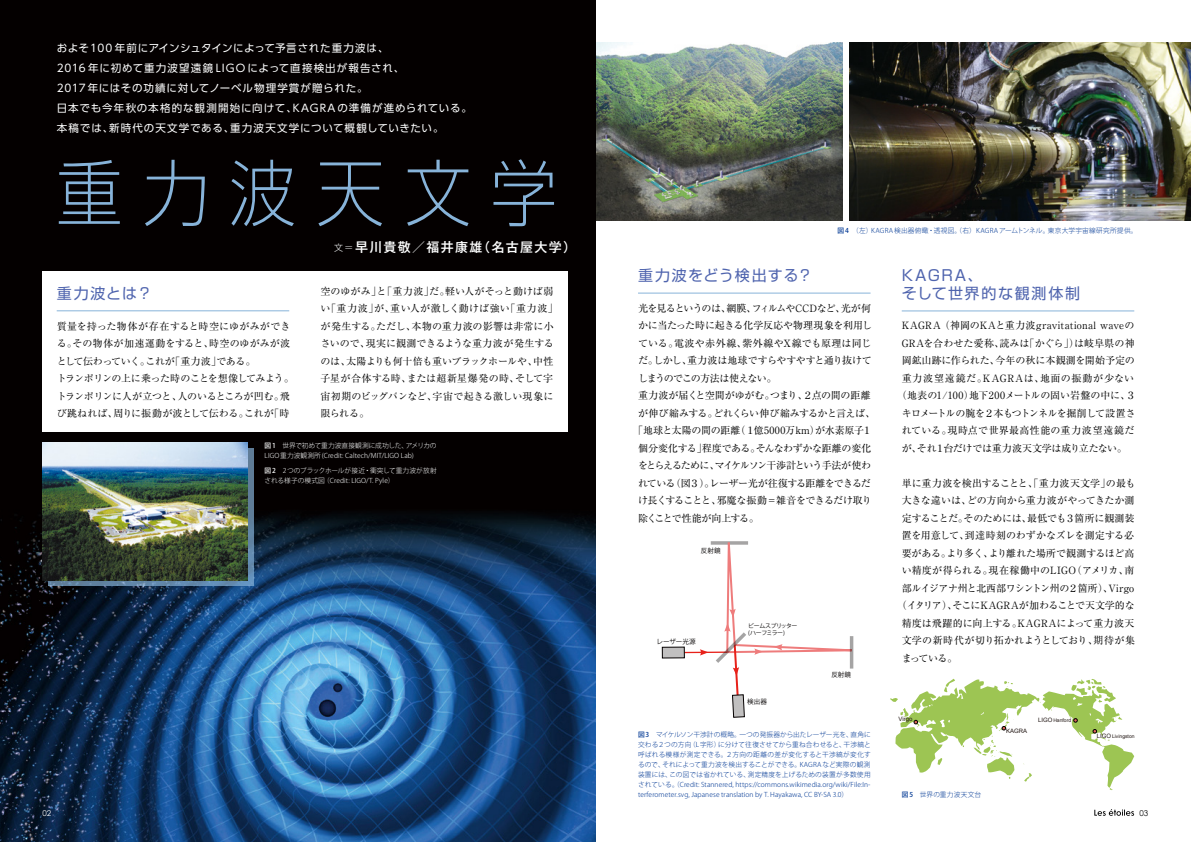
<style>
.page{position:relative;width:1191px;height:842px;background:#fff}
.page>*{position:absolute;margin:0;border:0;box-sizing:border-box;transform-origin:0 0}
.t1{font:300 expanded 73.2px "Shin Go Pro";letter-spacing:.305em;color:#87b3d9;scale:.92 1}
.t2{font:15px/17.5px "Shin Go Pro";letter-spacing:.1em;color:#4f64ae}
.t3{font:15px "Shin Go Pro";letter-spacing:.075em;color:#4f64ae}
.t4{font:500 13px "Gothic MB101 Pr 5";letter-spacing:.1em;color:#fff}
.t5{font:10.5px/20px "UD Shin Go Pro";letter-spacing:.085em;color:#fff}
.t6{font:10px/17.5px "Ryumin Pr 5";letter-spacing:-.015em;color:#000}
.t7{font:10px/17.5px "Ryumin Pr 5";letter-spacing:.005em;color:#000;text-align:center}
.t8{font:10px "Ryumin Pr 5";letter-spacing:-.055em;color:#000}
.t9{font:10px "Ryumin Pr 5";letter-spacing:.015em;color:#000}
.t10{font:10px "Ryumin Pr 5";letter-spacing:-.075em;color:#000}
.t11{font:10px "Ryumin Pr 5";letter-spacing:-.045em;color:#000}
.t12{font:10px "Ryumin Pr 5";letter-spacing:-.1em;color:#000}
.t13{font:10px "Ryumin Pr 5";letter-spacing:-.05em;color:#000}
.t14{font:10px "Ryumin Pr 5";letter-spacing:-.035em;color:#000}
.t15{font:10px "Ryumin Pr 5";letter-spacing:.01em;color:#000}
.t16{font:10px "Ryumin Pr 5";letter-spacing:-.07em;color:#000}
.t17{font:8px "Century Gothic";color:#fff}
.t18{font:8px "Century Gothic";color:#000}
.t19{font:300 6.7px/10px "Koz Go Pro";letter-spacing:.015em;color:#003894;text-align:justify}
.t20{font:300 6.7px/10px "Koz Go Pro";letter-spacing:.01em;color:#fff}
.t21{font:6.6px "Koz Go Pro";color:#040000}
.t22{font:6px "Arial";color:#231815}
.t23{font:5.9px/7.1px "Koz Go Pro";letter-spacing:-.07em;color:#040000}
.t24{font:5px "Arial";color:#231815}
.s1{font-weight:300;font-size:9px}
.s2{font-weight:500}
.s3{font-size:6px}
</style>
<div class="page">
<img style="left:595px;top:42px;width:247px;height:179px">
<img style="left:0;top:0;width:595px;height:842px">
<div style="left:43px;top:272px;width:525px;height:160px;background:#fff"></div>
<img style="left:849px;top:42px;width:342px;height:179px">
<div style="left:662px;top:647px;width:22px;height:11px;background:#c1c0c0"></div>
<div style="left:662px;top:647px;width:22px;height:11px;border:1px solid #040000"></div>
<svg style="left:1094px;top:809px;width:40px;height:7px"></svg>
<hr style="left:57px;top:311px;width:232px;height:1px;background:#87b3d9">
<hr style="left:638px;top:293px;width:232px;height:1px;background:#87b3d9">
<hr style="left:901px;top:311px;width:233px;height:1px;background:#87b3d9">
<svg style="left:48px;top:448px;width:205px;height:138px;background:#5c7e99"></svg>
<img style="left:43px;top:442px;width:205px;height:138px">
<svg style="left:684px;top:541px;width:450px;height:249px"></svg>
<p class="t5" style="left:57px;top:38px;width:417px">およそ100 年前にアインシュタインによって予言された重力波は、<br>2016 年に初めて重力波望遠鏡 LIGO によって直接検出が報告され、<br>2017 年にはその功績に対してノーベル物理学賞が贈られた。<br>日本でも今年秋の本格的な観測開始に向けて、KAGRAの準備が進められている。本稿では、新時代の天文学である、重力波天文学について概観していきたい。</p>
<h1 class="t1" style="left:56px;top:133px;width:547px">重力波天文学</h1>
<h3 class="t4" style="left:334px;top:236px;width:243px"><span class="s1">文=</span> 早川貴敬／福井康雄（名古屋大学）</h3>
<h2 class="t2" style="left:57px;top:283px;width:97px">重力波とは？</h2>
<p class="t6" style="left:57px;top:316px;width:239px">質量を持った物体が存在すると時空にゆがみができる。その物体が加速運動をすると、時空のゆがみが波として伝わっていく。これが「重力波」である。<br>トランポリンの上に乗った時のことを想像してみよう。トランポリンに人が立つと、人のいるところが凹む。飛び跳ねれば、周りに振動が波として伝わる。これが「時</p>
<p class="t6" style="left:320px;top:281px;width:239px">空のゆがみ」と「重力波」だ。軽い人がそっと動けば弱い「重力波」が、重い人が激しく動けば強い「重力波」が発生する。ただし、本物の重力波の影響は非常に小さいので、現実に観測できるような重力波が発生するのは、太陽よりも何十倍も重いブラックホールや、中性子星が合体する時、または超新星爆発の時、そして宇宙初期のビッグバンなど、宇宙で起きる激しい現象に限られる。</p>
<p class="t20" style="left:265px;top:441px;width:173px"><span class="s2">図1</span>　世界で初めて重力波直接観測に成功した、アメリカの<br>LIGO重力波観測所 (Credit: Caltech/MIT/LIGO Lab)</p>
<p class="t20" style="left:265px;top:466px;width:174px"><span class="s2">図2</span>　2つのブラックホールが接近・衝突して重力波が放射される様子の模式図 （Credit: LIGO/T. Pyle）</p>
<p class="t19" style="left:837px;top:226px;width:301px"><span class="s2">図 4　</span>（左）KAGRA 検出器俯瞰・透視図。（右）KAGRAアームトンネル。東京大学宇宙線研究所提供。</p>
<h2 class="t3" style="left:638px;top:263px;width:176px">重力波をどう検出する？</h2>
<p class="t10" style="left:638px;top:300px;width:235px">光を見るというのは、網膜、フィルムやCCDなど、光が何</p>
<p class="t6" style="left:638px;top:316px;width:236px">かに当たった時に起きる化学反応や物理現象を利用し</p>
<p class="t9" style="left:638px;top:335px;width:235px">ている。電波や赤外線、紫外線やX線でも原理は同じ</p>
<p class="t6" style="left:638px;top:351px;width:235px">だ。しかし、重力波は地球ですらやすやすと通り抜けて</p>
<p class="t16" style="left:638px;top:370px;width:140px">しまうのでこの方法は使えない。</p>
<p class="t6" style="left:638px;top:386px;width:234px">重力波が届くと空間がゆがむ。つまり、２点の間の距離</p>
<p class="t13" style="left:638px;top:405px;width:239px">が伸び縮みする。どれくらい伸び縮みするかと言えば、</p>
<p class="t6" style="left:633px;top:421px;width:241px">「地球と太陽の間の距離（１億5000万km）が水素原子１</p>
<p class="t6" style="left:638px;top:439px;width:235px">個分変化する」程度である。そんなわずかな距離の変化</p>
<p class="t12" style="left:638px;top:458px;width:234px">をとらえるために、マイケルソン干渉計という手法が使わ</p>
<p class="t8" style="left:638px;top:475px;width:234px">れている（図３）。レーザー光が往復する距離をできるだ</p>
<p class="t8" style="left:638px;top:493px;width:235px">け長くすることと、邪魔な振動＝雑音をできるだけ取り</p>
<p class="t10" style="left:638px;top:510px;width:123px">除くことで性能が向上する。</p>
<p class="t21" style="left:701px;top:546px;width:21px">反射鏡</p>
<p class="t21" style="left:656px;top:638px;width:41px">レーザー光源</p>
<p class="t23" style="left:748px;top:622px;width:51px">ビームスプリッター(ハーフミラー)</p>
<p class="t21" style="left:747px;top:697px;width:21px">検出器</p>
<p class="t21" style="left:831px;top:670px;width:21px">反射鏡</p>
<p class="t19" style="left:638px;top:730px;width:234px"><span class="s2">図 3</span> マイケルソン干渉計の概略。一つの発振器から出たレーザー光を、直角に交わる２つの方向（L字形）に分けて往復させてから重ね合わせると、干渉縞と呼ばれる模様が測定できる。２方向の距離の差が変化すると干渉縞が変化するので、それによって重力波を検出することができる。KAGRA など実際の観測装置には、この図では省かれている、測定精度を上げるための装置が多数使用されている。（Credit: Stannered, https://commons.wikimedia.org/wiki/File:In&shy;terferometer.svg, Japanese translation by T. Hayakawa, CC BY-SA 3.0）</p>
<h2 class="t2" style="left:901px;top:265px;width:180px">KAGRA、<br>そして世界的な観測体制</h2>
<p class="t7" style="left:896px;top:316px;width:240px">KAGRA （神岡のKAと重力波gravitational waveの<br>GRAを合わせた愛称、読みは「かぐら」）は岐阜県の神岡鉱山跡に作られた、今年の秋に本観測を開始予定の重力波望遠鏡だ。KAGRAは、地面の振動が少ない（地表の1/100）地下200メートルの固い岩盤の中に、３キロメートルの腕を２本もつトンネルを掘削して設置されている。現時点で世界最高性能の重力波望遠鏡だが、それ１台だけでは重力波天文学は成り立たない。</p>
<p class="t6" style="left:901px;top:474px;width:235px">単に重力波を検出することと、「重力波天文学」の最も</p>
<p class="t6" style="left:901px;top:491px;width:234px">大きな違いは、どの方向から重力波がやってきたか測</p>
<p class="t14" style="left:901px;top:510px;width:234px">定することだ。そのためには、最低でも３箇所に観測装</p>
<p class="t6" style="left:901px;top:526px;width:234px">置を用意して、到達時刻のわずかなズレを測定する必</p>
<p class="t6" style="left:901px;top:544px;width:234px">要がある。より多く、より離れた場所で観測するほど高</p>
<p class="t9" style="left:901px;top:563px;width:234px">い精度が得られる。現在稼働中のLIGO（アメリカ、南</p>
<p class="t11" style="left:901px;top:580px;width:234px">部ルイジアナ州と北西部ワシントン州の２箇所）、Virgo</p>
<p class="t6" style="left:896px;top:596px;width:239px">（イタリア）、そこにKAGRAが加わることで天文学的な</p>
<p class="t7" style="left:901px;top:614px;width:234px">精度は飛躍的に向上する。KAGRAによって重力波天</p>
<p class="t15" style="left:901px;top:633px;width:235px">文学の新時代が切り拓かれようとしており、期待が集</p>
<p class="t6" style="left:901px;top:649px;width:57px">まっている。</p>
<p class="t22" style="left:898px;top:715px;width:15px">Virgo</p>
<p class="t24" style="left:1038px;top:716px;width:35px"><span class="s3">LIGO</span> Hanford</p>
<p class="t19" style="left:901px;top:790px;width:81px"><span class="s2">図5</span> 世界の重力波天文台</p>
<p class="t22" style="left:1006px;top:727px;width:23px">KAGRA</p>
<p class="t24" style="left:1096px;top:733px;width:39px"><span class="s3">LIGO</span> Livingston</p>
<p class="t17" style="left:42px;top:808px;width:10px">02</p>
<p class="t18" style="left:1139px;top:808px;width:10px">03</p>
</div>
